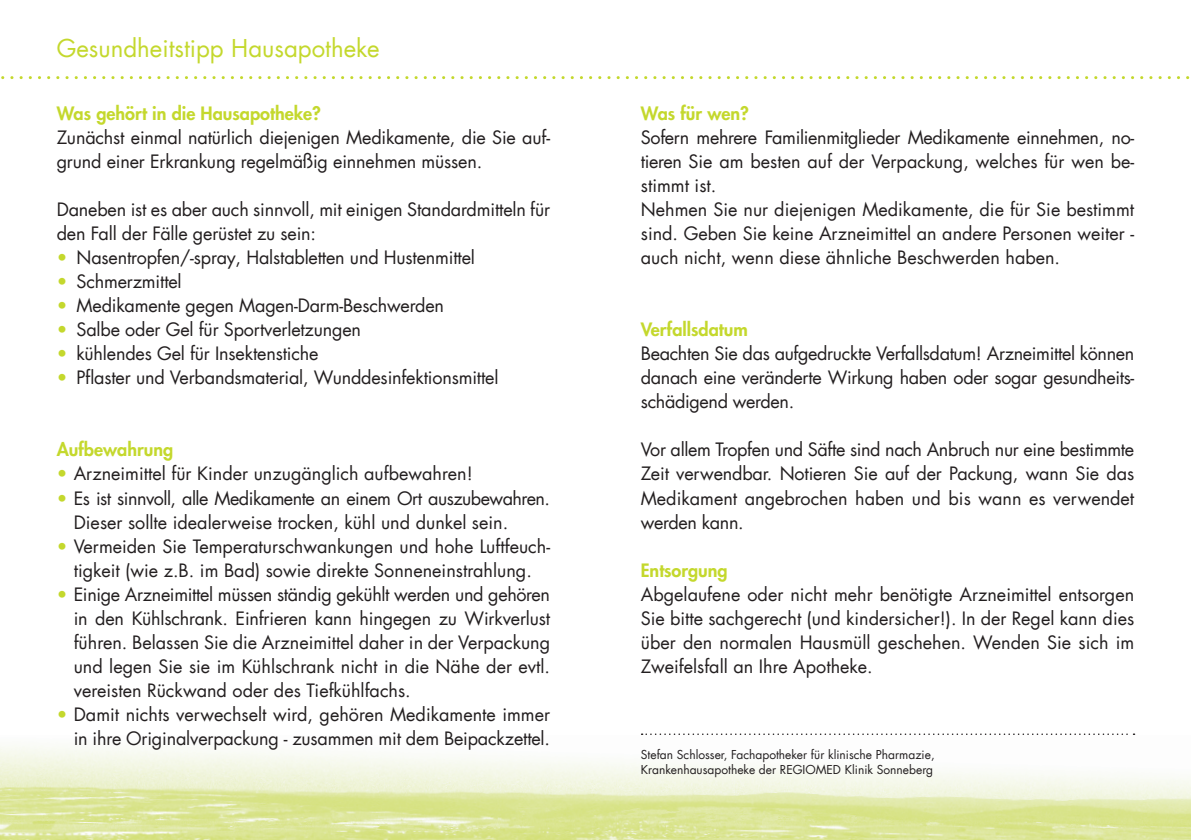
<style>
.page{position:relative;width:1191px;height:840px;background:#fff}
.page>*{position:absolute;margin:0;border:0;box-sizing:border-box;transform-origin:0 0}
.t1{font:24px "Futura Com";color:#c4d82d}
.t2{font:18px/24px "Futura Com";letter-spacing:-.01em;color:#231f20}
.t3{font:800 18px "Futura Com";color:#c4d82d}
.t4{font:12px/14.4px "Futura Com";color:#231f20}
.s1{color:#c4d82d}
</style>
<div class="page">
<img style="left:0;top:734px;width:1191px;height:105px">
<svg style="left:1px;top:76px;width:1189px;height:3px"></svg>
<svg style="left:641px;top:733px;width:493px;height:1px"></svg>
<h1 class="t1" style="left:57px;top:31px;width:324px">Gesundheitstipp Hausapotheke</h1>
<p class="t3" style="left:57px;top:100px;width:266px">Was gehört in die Hausapotheke?</p>
<p class="t2" style="left:57px;top:125px;width:495px">Zunächst einmal natürlich diejenigen Medikamente, die Sie auf&shy;grund einer Erkrankung regelmäßig einnehmen müssen.</p>
<p class="t2" style="left:57px;top:197px;width:495px">Daneben ist es aber auch sinnvoll, mit einigen Standardmitteln für den Fall der Fälle gerüstet zu sein:</p>
<p class="t2" style="left:57px;top:245px;width:420px"><span class="s1">•</span> Nasentropfen/-spray, Halstabletten und Hustenmittel</p>
<p class="t2" style="left:57px;top:269px;width:126px"><span class="s1">•</span> Schmerzmittel</p>
<p class="t2" style="left:57px;top:293px;width:389px"><span class="s1">•</span> Medikamente gegen Magen-Darm-Beschwerden</p>
<p class="t2" style="left:57px;top:317px;width:306px"><span class="s1">•</span> Salbe oder Gel für Sportverletzungen</p>
<p class="t2" style="left:57px;top:341px;width:263px"><span class="s1">•</span> kühlendes Gel für Insektenstiche</p>
<p class="t2" style="left:57px;top:365px;width:443px"><span class="s1">•</span> Pflaster und Verbandsmaterial, Wunddesinfektionsmittel</p>
<p class="t3" style="left:57px;top:436px;width:118px">Aufbewahrung</p>
<p class="t2" style="left:57px;top:461px;width:417px"><span class="s1">•</span> Arzneimittel für Kinder unzugänglich aufbewahren!</p>
<p class="t2" style="left:74px;top:485px;width:478px;text-indent:-17px"><span class="s1">•</span> Es ist sinnvoll, alle Medikamente an einem Ort auszubewahren.<br>Dieser sollte idealerweise trocken, kühl und dunkel sein.</p>
<p class="t2" style="left:57px;top:533px;width:495px;text-align:center"><span class="s1">•</span> Vermeiden Sie Temperaturschwankungen und hohe Luftfeuch&shy;tigkeit (wie z.B. im Bad) sowie direkte Sonneneinstrahlung.</p>
<p class="t2" style="left:74px;top:581px;width:478px;text-align:justify;text-indent:-17px"><span class="s1">•</span> Einige Arzneimittel müssen ständig gekühlt werden und gehören in den Kühlschrank. Einfrieren kann hingegen zu Wirkverlust führen. Belassen Sie die Arzneimittel daher in der Verpackung und legen Sie sie im Kühlschrank nicht in die Nähe der evtl. vereisten Rückwand oder des Tiefkühlfachs.</p>
<p class="t2" style="left:57px;top:701px;width:495px;text-align:right"><span class="s1">•</span> Damit nichts verwechselt wird, gehören Medikamente immer in ihre Originalverpackung - zusammen mit dem Beipackzettel.</p>
<p class="t3" style="left:641px;top:100px;width:110px">Was für wen?</p>
<p class="t2" style="left:641px;top:125px;width:495px">Sofern mehrere Familienmitglieder Medikamente einnehmen, no&shy;tieren Sie am besten auf der Verpackung, welches für wen be&shy;stimmt ist.<br>Nehmen Sie nur diejenigen Medikamente, die für Sie bestimmt sind. Geben Sie keine Arzneimittel an andere Personen weiter - auch nicht, wenn diese ähnliche Beschwerden haben.</p>
<p class="t3" style="left:641px;top:316px;width:109px">Verfallsdatum</p>
<p class="t2" style="left:641px;top:341px;width:495px;text-align:justify">Beachten Sie das aufgedruckte Verfallsdatum! Arzneimittel können danach eine veränderte Wirkung haben oder sogar gesundheits&shy;schädigend werden.</p>
<p class="t2" style="left:641px;top:437px;width:495px;text-align:justify">Vor allem Tropfen und Säfte sind nach Anbruch nur eine bestimmte Zeit verwendbar. Notieren Sie auf der Packung, wann Sie das Medikament angebrochen haben und bis wann es verwendet werden kann.</p>
<p class="t3" style="left:641px;top:556px;width:88px">Entsorgung</p>
<p class="t2" style="left:641px;top:581px;width:495px;text-align:justify">Abgelaufene oder nicht mehr benötigte Arzneimittel entsorgen Sie bitte sachgerecht (und kindersicher!). In der Regel kann dies über den normalen Hausmüll geschehen. Wenden Sie sich im Zweifelsfall an Ihre Apotheke.</p>
<p class="t4" style="left:641px;top:746px;width:295px">Stefan Schlosser, Fachapotheker für klinische Pharmazie,<br>Krankenhausapotheke der REGIOMED Klinik Sonneberg</p>
</div>
